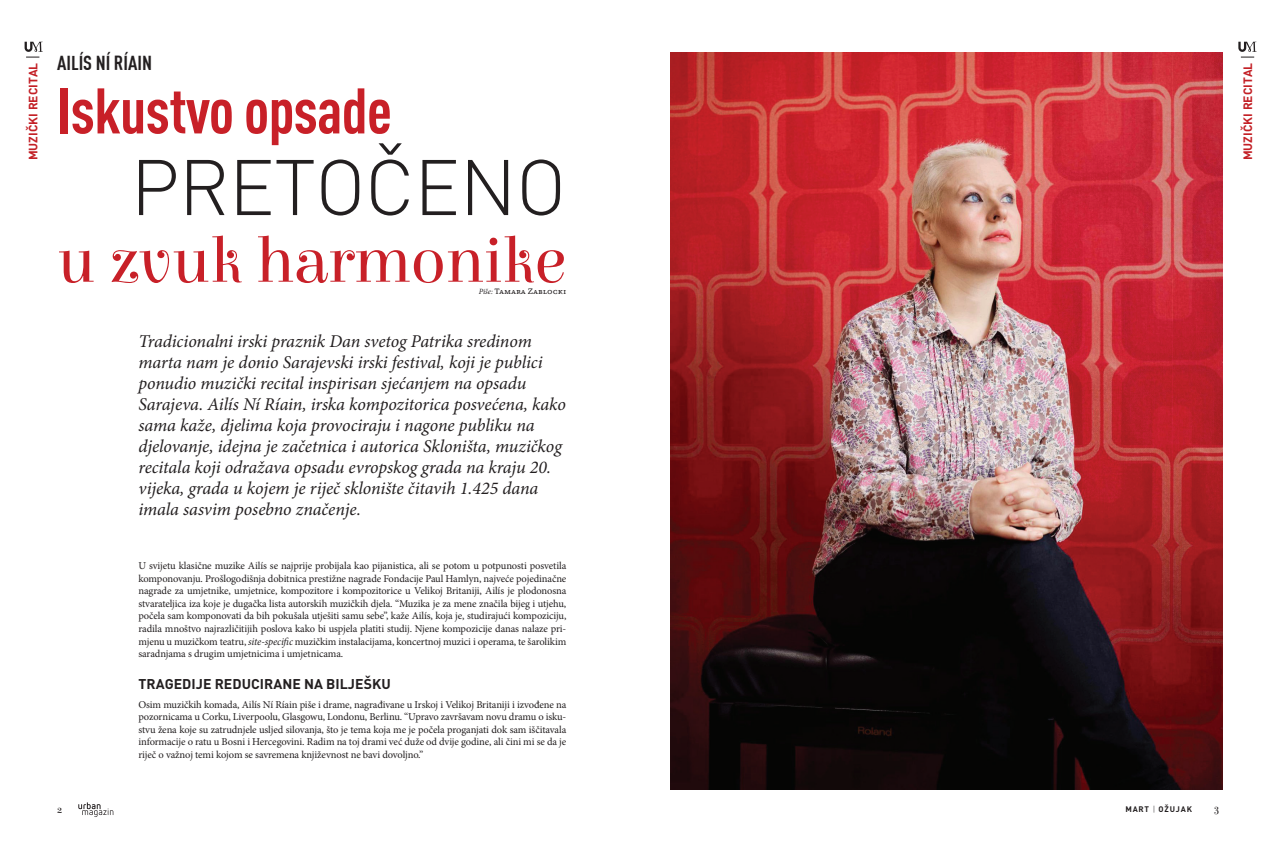
<style>
.page{position:relative;width:1276px;height:842px;background:#fff}
.page>*{position:absolute;margin:0;border:0;box-sizing:border-box;transform-origin:0 0}
.t1{font:300 77.4px "DIN";letter-spacing:-.01em;color:#231f20}
.t2{font:65.8px "Elsie";letter-spacing:-.01em;color:#c82028}
.t3{font:63.3px "DIN Cond Bold BH";letter-spacing:-.01em;color:#c82028}
.t4{font:20px "DIN Cond Bold BH";color:#231f20}
.t5{font:italic 18px/21px "Minion Pro";letter-spacing:-.005em;color:#231f20}
.t6{font:700 14px "DIN Pro";letter-spacing:.005em;color:#231f20}
.t7{font:700 12px "DIN";color:#c32026}
.t8{font:11px "Elsie";color:#231f20}
.t9{font:10.5px/12.6px "Minion Pro";letter-spacing:-.01em;color:#231f20;text-align:justify}
.t10{font:8px "Absara TF Regular SCBH";letter-spacing:-.01em;color:#231f20}
.t11{font:700 8px "DIN";letter-spacing:.1em;color:#231f20}
.s1{font-family:"Minion Pro";font-style:italic}
.s2{font-style:italic}
.s3{font-weight:300}
</style>
<div class="page">
<svg style="left:78px;top:802px;width:35px;height:15px"></svg>
<svg style="left:1238px;top:42px;width:18px;height:16px"></svg>
<svg style="left:25px;top:42px;width:18px;height:16px"></svg>
<img style="left:670px;top:52px;width:553px;height:738px">
<h3 class="t4" style="left:57px;top:51px;width:97px">AILÍS NÍ RÍAIN</h3>
<p class="t7" style="left:25px;top:160px;width:99px;rotate:-90deg">MUZIČKI RECITAL</p>
<p class="t7" style="left:1240px;top:160px;width:99px;rotate:-90deg">MUZIČKI RECITAL</p>
<h3 class="t3" style="left:57px;top:72px;width:337px">Iskustvo opsade</h3>
<h1 class="t1" style="left:130px;top:140px;width:437px">PRETOČENO</h1>
<h2 class="t2" style="left:57px;top:224px;width:511px">u zvuk harmonike</h2>
<p class="t10" style="left:479px;top:287px;width:89px"><span class="s1">Piše:</span> Tamara Zablocki</p>
<p class="t5" style="left:138px;top:330px;width:429px">Tradicionalni irski praznik Dan svetog Patrika sredinom marta nam je donio Sarajevski irski festival, koji je publici ponudio muzički recital inspirisan sjećanjem na opsadu Sarajeva. Ailís Ní Ríain, irska kompozitorica posvećena, kako sama kaže, djelima koja provociraju i nagone publiku na djelovanje, idejna je začetnica i autorica Skloništa, muzičkog recitala koji odražava opsadu evropskog grada na kraju 20. vijeka, grada u kojem je riječ sklonište čitavih 1.425 dana imala sasvim posebno značenje.</p>
<p class="t9" style="left:138px;top:559px;width:429px">U svijetu klasične muzike Ailís se najprije probijala kao pijanistica, ali se potom u potpunosti posvetila komponovanju. Prošlogodišnja dobitnica prestižne nagrade Fondacije Paul Hamlyn, najveće pojedinačne nagrade za umjetnike, umjetnice, kompozitore i kompozitorice u Velikoj Britaniji, Ailís je plodonosna stvarateljica iza koje je dugačka lista autorskih muzičkih djela. “Muzika je za mene značila bijeg i utjehu, počela sam komponovati da bih pokušala utješiti samu sebe”, kaže Ailís, koja je, studirajući kompoziciju, radila mnoštvo najrazličitijih poslova kako bi uspjela platiti studij. Njene kompozicije danas nalaze pri&shy;mjenu u muzičkom teatru, <span class="s2">site-specific</span> muzičkim instalacijama, koncertnoj muzici i operama, te šarolikim saradnjama s drugim umjetnicima i umjetnicama.</p>
<h3 class="t6" style="left:138px;top:675px;width:254px">TRAGEDIJE REDUCIRANE NA BILJEŠKU</h3>
<p class="t9" style="left:138px;top:698px;width:429px">Osim muzičkih komada, Ailís Ní Ríain piše i drame, nagrađivane u Irskoj i Velikoj Britaniji i izvođene na pozornicama u Corku, Liverpoolu, Glasgowu, Londonu, Berlinu. “Upravo završavam novu dramu o isku&shy;stvu žena koje su zatrudnjele usljed silovanja, što je tema koja me je počela proganjati dok sam iščitavala informacije o ratu u Bosni i Hercegovini. Radim na toj drami već duže od dvije godine, ali čini mi se da je riječ o važnoj temi kojom se savremena književnost ne bavi dovoljno.”</p>
<p class="t8" style="left:57px;top:803px;width:7px">2</p>
<p class="t11" style="left:1125px;top:804px;width:68px">MART <span class="s3">|</span> OŽUJAK</p>
<p class="t8" style="left:1213px;top:802px;width:7px">3</p>
</div>
